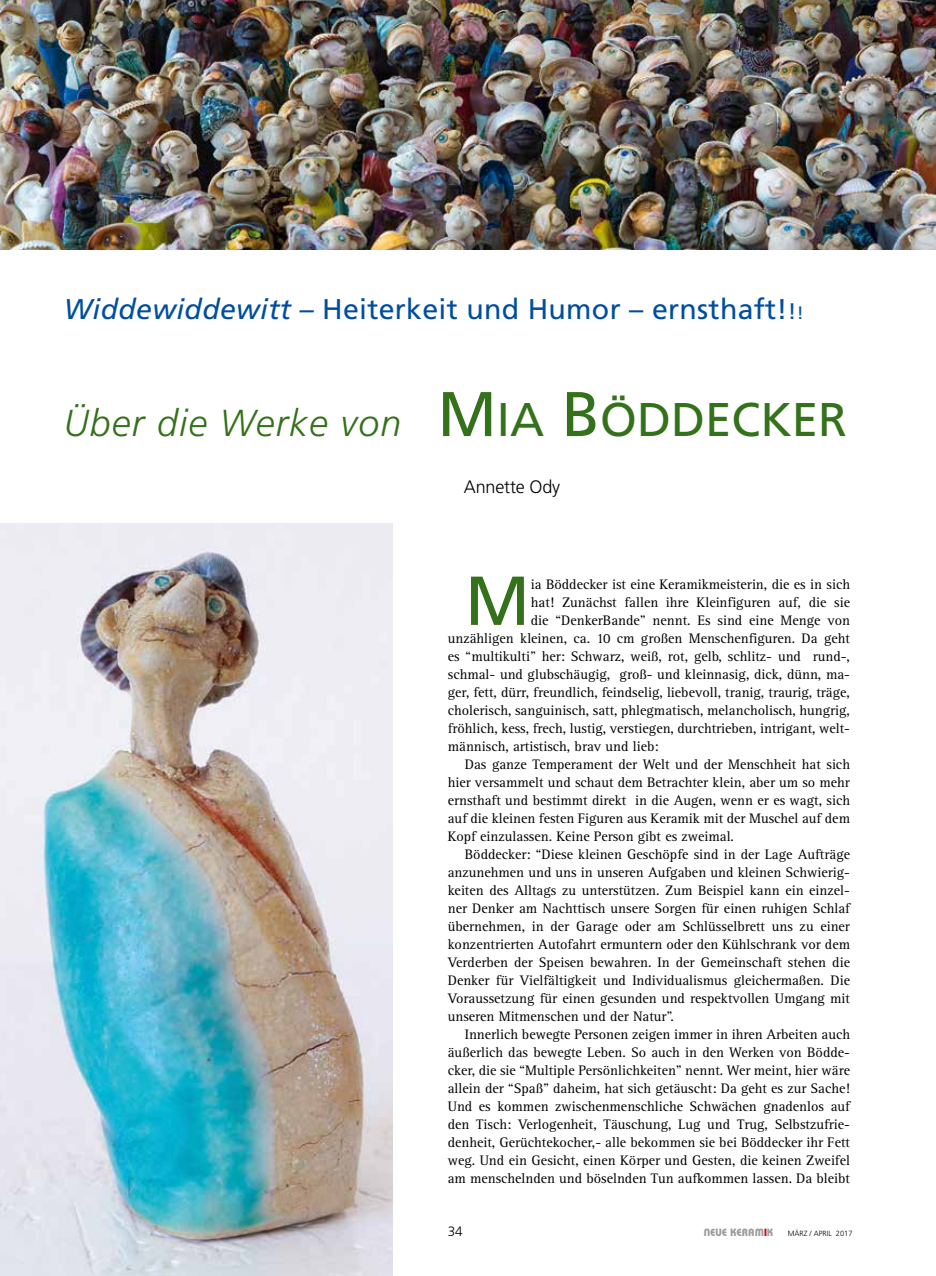
<style>
.page{position:relative;width:936px;height:1276px;background:#fff}
.page>*{position:absolute;margin:0;border:0;box-sizing:border-box;transform-origin:0 0}
.t1{font:69.15px "Frutiger";color:#33711a}
.t2{font:italic 300 37.5px "Frutiger";letter-spacing:.03em;color:#33711a}
.t3{font:28.5px "Frutiger";letter-spacing:.01em;color:#004e9e}
.t4{font:300 18px "Frutiger";letter-spacing:-.01em;color:#000}
.t5{font:14.25px "Rotis Serif";color:#000}
.t6{font:300 13.5px "Frutiger";color:#000}
.t7{font:10.5px "Keramik";color:#9c9c9d}
.t8{font:300 7.5px "Frutiger";color:#000}
.s1{font-style:italic}
.s2{font-size:22.5px}
.s3{font-size:18px}
.s4{font-weight:400;font-style:normal;font-size:63px}
.s5{font-weight:400;font-style:normal;font-size:47.25px}
.s6{color:#ce0107}
</style>
<div class="page">
<img style="left:0;top:0;width:935px;height:249px">
<img style="left:0;top:523px;width:392px;height:753px">
<h3 class="t3" style="left:64px;top:292px;width:741px"><span class="s1">Widdewiddewitt –</span> Heiterkeit und Humor – ernsthaft!<span class="s2">!</span><span class="s3">!</span></h3>
<h2 class="t2" style="left:64px;top:402px;width:784px">Über die Werke von <span class="s4">M</span><span class="s5">IA</span> <span class="s4">B</span><span class="s5">ÖDDECKER</span></h2>
<p class="t4" style="left:464px;top:476px;width:98px">Annette Ody</p>
<h1 class="t1" style="left:465px;top:560px;width:67px">M</h1>
<p class="t5" style="left:530px;top:576px;width:321px">ia Böddecker ist eine Keramikmeisterin, die es in sich</p>
<p class="t5" style="left:530px;top:594px;width:321px">hat! Zunächst fallen ihre Kleinfiguren auf, die sie</p>
<p class="t5" style="left:530px;top:612px;width:321px">die “DenkerBande” nennt. Es sind eine Menge von</p>
<p class="t5" style="left:448px;top:630px;width:403px">unzähligen kleinen, ca. 10 cm großen Menschenfiguren. Da geht</p>
<p class="t5" style="left:448px;top:648px;width:404px">es “multikulti” her: Schwarz, weiß, rot, gelb, schlitz- und rund-,</p>
<p class="t5" style="left:448px;top:666px;width:404px">schmal- und glubschäugig, groß- und kleinnasig, dick, dünn, ma-</p>
<p class="t5" style="left:448px;top:684px;width:404px">ger, fett, dürr, freundlich, feindselig, liebevoll, tranig, traurig, träge,</p>
<p class="t5" style="left:448px;top:702px;width:404px">cholerisch, sanguinisch, satt, phlegmatisch, melancholisch, hungrig,</p>
<p class="t5" style="left:448px;top:720px;width:404px">fröhlich, kess, frech, lustig, verstiegen, durchtrieben, intrigant, welt-</p>
<p class="t5" style="left:448px;top:738px;width:212px">männisch, artistisch, brav und lieb:</p>
<p class="t5" style="left:465px;top:756px;width:386px">Das ganze Temperament der Welt und der Menschheit hat sich</p>
<p class="t5" style="left:448px;top:774px;width:403px">hier versammelt und schaut dem Betrachter klein, aber um so mehr</p>
<p class="t5" style="left:448px;top:792px;width:404px">ernsthaft und bestimmt direkt in die Augen, wenn er es wagt, sich</p>
<p class="t5" style="left:448px;top:810px;width:403px">auf die kleinen festen Figuren aus Keramik mit der Muschel auf dem</p>
<p class="t5" style="left:448px;top:828px;width:288px">Kopf einzulassen. Keine Person gibt es zweimal.</p>
<p class="t5" style="left:465px;top:846px;width:387px">Böddecker: “Diese kleinen Geschöpfe sind in der Lage Aufträge</p>
<p class="t5" style="left:448px;top:864px;width:404px">anzunehmen und uns in unseren Aufgaben und kleinen Schwierig-</p>
<p class="t5" style="left:448px;top:882px;width:403px">keiten des Alltags zu unterstützen. Zum Beispiel kann ein einzel-</p>
<p class="t5" style="left:448px;top:900px;width:404px">ner Denker am Nachttisch unsere Sorgen für einen ruhigen Schlaf</p>
<p class="t5" style="left:448px;top:918px;width:403px">übernehmen, in der Garage oder am Schlüsselbrett uns zu einer</p>
<p class="t5" style="left:448px;top:936px;width:404px">konzentrierten Autofahrt ermuntern oder den Kühlschrank vor dem</p>
<p class="t5" style="left:448px;top:954px;width:404px">Verderben der Speisen bewahren. In der Gemeinschaft stehen die</p>
<p class="t5" style="left:448px;top:972px;width:403px">Denker für Vielfältigkeit und Individualismus gleichermaßen. Die</p>
<p class="t5" style="left:448px;top:990px;width:404px">Voraussetzung für einen gesunden und respektvollen Umgang mit</p>
<p class="t5" style="left:448px;top:1008px;width:227px">unseren Mitmenschen und der Natur”.</p>
<p class="t5" style="left:465px;top:1026px;width:386px">Innerlich bewegte Personen zeigen immer in ihren Arbeiten auch</p>
<p class="t5" style="left:448px;top:1044px;width:403px">äußerlich das bewegte Leben. So auch in den Werken von Bödde-</p>
<p class="t5" style="left:448px;top:1062px;width:404px">cker, die sie “Multiple Persönlichkeiten” nennt. Wer meint, hier wäre</p>
<p class="t5" style="left:448px;top:1080px;width:404px">allein der “Spaß” daheim, hat sich getäuscht: Da geht es zur Sache!</p>
<p class="t5" style="left:448px;top:1098px;width:403px">Und es kommen zwischenmenschliche Schwächen gnadenlos auf</p>
<p class="t5" style="left:448px;top:1116px;width:403px">den Tisch: Verlogenheit, Täuschung, Lug und Trug, Selbstzufrie-</p>
<p class="t5" style="left:448px;top:1134px;width:403px">denheit, Gerüchtekocher,- alle bekommen sie bei Böddecker ihr Fett</p>
<p class="t5" style="left:448px;top:1152px;width:404px">weg. Und ein Gesicht, einen Körper und Gesten, die keinen Zweifel</p>
<p class="t5" style="left:448px;top:1170px;width:404px">am menschelnden und böselnden Tun aufkommen lassen. Da bleibt</p>
<p class="t6" style="left:448px;top:1223px;width:17px">34</p>
<p class="t7" style="left:703px;top:1225px;width:71px">NEUE KERAM<span class="s6">I</span>K</p>
<p class="t8" style="left:787px;top:1229px;width:66px">MÄRZ / APRIL 2017</p>
</div>
